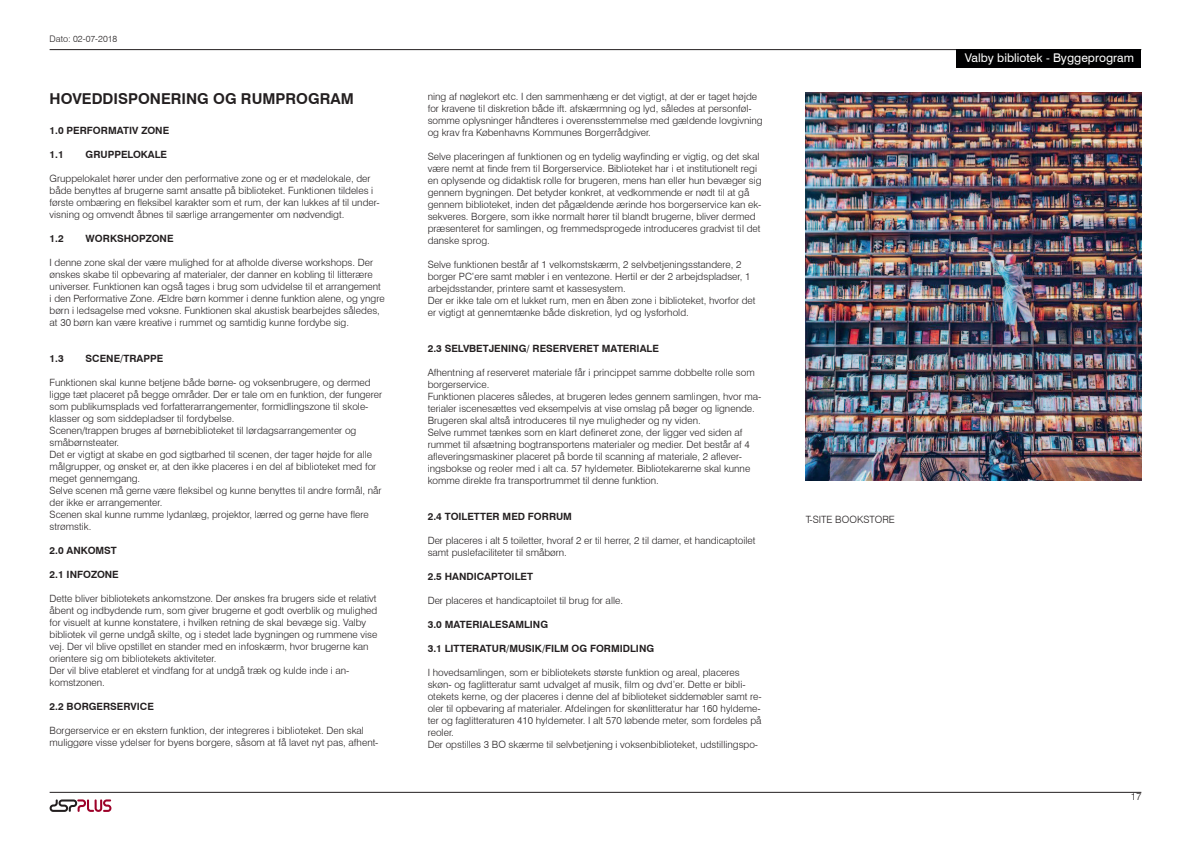
<style>
.page{position:relative;width:1191px;height:842px;background:#fff}
.page>*{position:absolute;margin:0;border:0;box-sizing:border-box;transform-origin:0 0}
.t1{font:700 15px "Swiss 721 BT";color:#231f20}
.t2{font:12px "Swiss 721 BT";color:#fff}
.t3{font:300 10px/12px "Swiss 721 BT";color:#231f20}
.t4{font:700 10px "Swiss 721 BT";color:#231f20}
.t5{font:300 9px "Swiss 721 BT";color:#231f20}
</style>
<div class="page">
<img style="left:805px;top:93px;width:336px;height:388px">
<hr style="left:50px;top:49px;width:1091px;height:1px;background:#231f20">
<div style="left:956px;top:50px;width:185px;height:18px;background:#000001"></div>
<hr style="left:50px;top:792px;width:1091px;height:1px;background:#231f20">
<svg style="left:50px;top:799px;width:61px;height:13px"></svg>
<p class="t5" style="left:50px;top:34px;width:69px">Dato: 02-07-2018</p>
<h1 class="t1" style="left:50px;top:90px;width:306px">HOVEDDISPONERING OG RUMPROGRAM</h1>
<p class="t4" style="left:50px;top:125px;width:121px">1.0 PERFORMATIV ZONE</p>
<p class="t4" style="left:50px;top:149px;width:16px">1.1</p>
<p class="t4" style="left:86px;top:149px;width:83px">GRUPPELOKALE</p>
<p class="t3" style="left:50px;top:172px;width:331px">Gruppelokalet hører under den performative zone og er et mødelokale, der både benyttes af brugerne samt ansatte på biblioteket. Funktionen tildeles i første ombæring en fleksibel karakter som et rum, der kan lukkes af til under&shy;visning og omvendt åbnes til særlige arrangementer om nødvendigt.</p>
<p class="t4" style="left:50px;top:233px;width:16px">1.2</p>
<p class="t4" style="left:86px;top:233px;width:89px">WORKSHOPZONE</p>
<p class="t3" style="left:50px;top:256px;width:337px">I denne zone skal der være mulighed for at afholde diverse workshops. Der ønskes skabe til opbevaring af materialer, der danner en kobling til litterære universer. Funktionen kan også tages i brug som udvidelse til et arrangement i den Performative Zone. Ældre børn kommer i denne funktion alene, og yngre børn i ledsagelse med voksne. Funktionen skal akustisk bearbejdes således, at 30 børn kan være kreative i rummet og samtidig kunne fordybe sig.</p>
<p class="t4" style="left:50px;top:353px;width:16px">1.3</p>
<p class="t4" style="left:86px;top:353px;width:79px">SCENE/TRAPPE</p>
<p class="t3" style="left:50px;top:376px;width:334px">Funktionen skal kunne betjene både børne- og voksenbrugere, og dermed ligge tæt placeret på begge områder. Der er tale om en funktion, der fungerer som publikumsplads ved forfatterarrangementer, formidlingszone til skole&shy;klasser og som siddepladser til fordybelse.<br>Scenen/trappen bruges af børnebiblioteket til lørdagsarrangementer og småbørnsteater.<br>Det er vigtigt at skabe en god sigtbarhed til scenen, der tager højde for alle målgrupper, og ønsket er, at den ikke placeres i en del af biblioteket med for meget gennemgang.<br>Selve scenen må gerne være fleksibel og kunne benyttes til andre formål, når der ikke er arrangementer.<br>Scenen skal kunne rumme lydanlæg, projektor, lærred og gerne have flere strømstik.</p>
<p class="t4" style="left:50px;top:545px;width:69px">2.0 ANKOMST</p>
<p class="t4" style="left:50px;top:569px;width:71px">2.1 INFOZONE</p>
<p class="t3" style="left:50px;top:592px;width:329px">Dette bliver bibliotekets ankomstzone. Der ønskes fra brugers side et relativt åbent og indbydende rum, som giver brugerne et godt overblik og mulighed for visuelt at kunne konstatere, i hvilken retning de skal bevæge sig. Valby bibliotek vil gerne undgå skilte, og i stedet lade bygningen og rummene vise vej. Der vil blive opstillet en stander med en infoskærm, hvor brugerne kan orientere sig om bibliotekets aktiviteter.<br>Der vil blive etableret et vindfang for at undgå træk og kulde inde i an&shy;komstzonen.</p>
<p class="t4" style="left:50px;top:701px;width:106px">2.2 BORGERSERVICE</p>
<p class="t3" style="left:50px;top:724px;width:330px">Borgerservice er en ekstern funktion, der integreres i biblioteket. Den skal muliggøre visse ydelser for byens borgere, såsom at få lavet nyt pas, afhent-</p>
<p class="t3" style="left:428px;top:91px;width:336px">ning af nøglekort etc. I den sammenhæng er det vigtigt, at der er taget højde for kravene til diskretion både ift. afskærmning og lyd, således at personføl&shy;somme oplysninger håndteres i overensstemmelse med gældende lovgivning og krav fra Københavns Kommunes Borgerrådgiver.</p>
<p class="t3" style="left:428px;top:151px;width:335px">Selve placeringen af funktionen og en tydelig wayfinding er vigtig, og det skal være nemt at finde frem til Borgerservice. Biblioteket har i et institutionelt regi en oplysende og didaktisk rolle for brugeren, mens han eller hun bevæger sig gennem bygningen. Det betyder konkret, at vedkommende er nødt til at gå gennem biblioteket, inden det pågældende ærinde hos borgerservice kan ek&shy;sekveres. Borgere, som ikke normalt hører til blandt brugerne, bliver dermed præsenteret for samlingen, og fremmedsprogede introduceres gradvist til det danske sprog.</p>
<p class="t3" style="left:428px;top:259px;width:329px">Selve funktionen består af 1 velkomstskærm, 2 selvbetjeningsstandere, 2 borger PC’ere samt møbler i en ventezone. Hertil er der 2 arbejdspladser, 1 arbejdsstander, printere samt et kassesystem.<br>Der er ikke tale om et lukket rum, men en åben zone i biblioteket, hvorfor det er vigtigt at gennemtænke både diskretion, lyd og lysforhold.</p>
<p class="t4" style="left:428px;top:343px;width:233px">2.3 SELVBETJENING/ RESERVERET MATERIALE</p>
<p class="t3" style="left:428px;top:367px;width:335px">Afhentning af reserveret materiale får i princippet samme dobbelte rolle som borgerservice.<br>Funktionen placeres således, at brugeren ledes gennem samlingen, hvor ma&shy;terialer iscenesættes ved eksempelvis at vise omslag på bøger og lignende.<br>Brugeren skal altså introduceres til nye muligheder og ny viden.<br>Selve rummet tænkes som en klart defineret zone, der ligger ved siden af rummet til afsætning bogtransportens materialer og medier. Det består af 4 afleveringsmaskiner placeret på borde til scanning af materiale, 2 aflever&shy;ingsbokse og reoler med i alt ca. 57 hyldemeter. Bibliotekarerne skal kunne komme direkte fra transportrummet til denne funktion.</p>
<p class="t4" style="left:428px;top:511px;width:146px">2.4 TOILETTER MED FORRUM</p>
<p class="t3" style="left:428px;top:535px;width:329px">Der placeres i alt 5 toiletter, hvoraf 2 er til herrer, 2 til damer, et handicaptoilet samt puslefaciliteter til småbørn.</p>
<p class="t4" style="left:428px;top:571px;width:107px">2.5 HANDICAPTOILET</p>
<p class="t3" style="left:428px;top:595px;width:197px">Der placeres et handicaptoilet til brug for alle.</p>
<p class="t4" style="left:428px;top:619px;width:122px">3.0 MATERIALESAMLING</p>
<p class="t4" style="left:428px;top:643px;width:228px">3.1 LITTERATUR/MUSIK/FILM OG FORMIDLING</p>
<p class="t3" style="left:428px;top:667px;width:335px">I hovedsamlingen, som er bibliotekets største funktion og areal, placeres skøn- og faglitteratur samt udvalget af musik, film og dvd’er. Dette er bibli&shy;otekets kerne, og der placeres i denne del af biblioteket siddemøbler samt re&shy;oler til opbevaring af materialer. Afdelingen for skønlitteratur har 160 hyldeme&shy;ter og faglitteraturen 410 hyldemeter. I alt 570 løbende meter, som fordeles på reoler.<br>Der opstilles 3 BO skærme til selvbetjening i voksenbiblioteket, udstillingspo-</p>
<p class="t3" style="left:805px;top:513px;width:91px">T-SITE BOOKSTORE</p>
<p class="t2" style="left:964px;top:53px;width:171px">Valby bibliotek - Byggeprogram</p>
<p class="t3" style="left:1130px;top:790px;width:12px">17</p>
</div>
